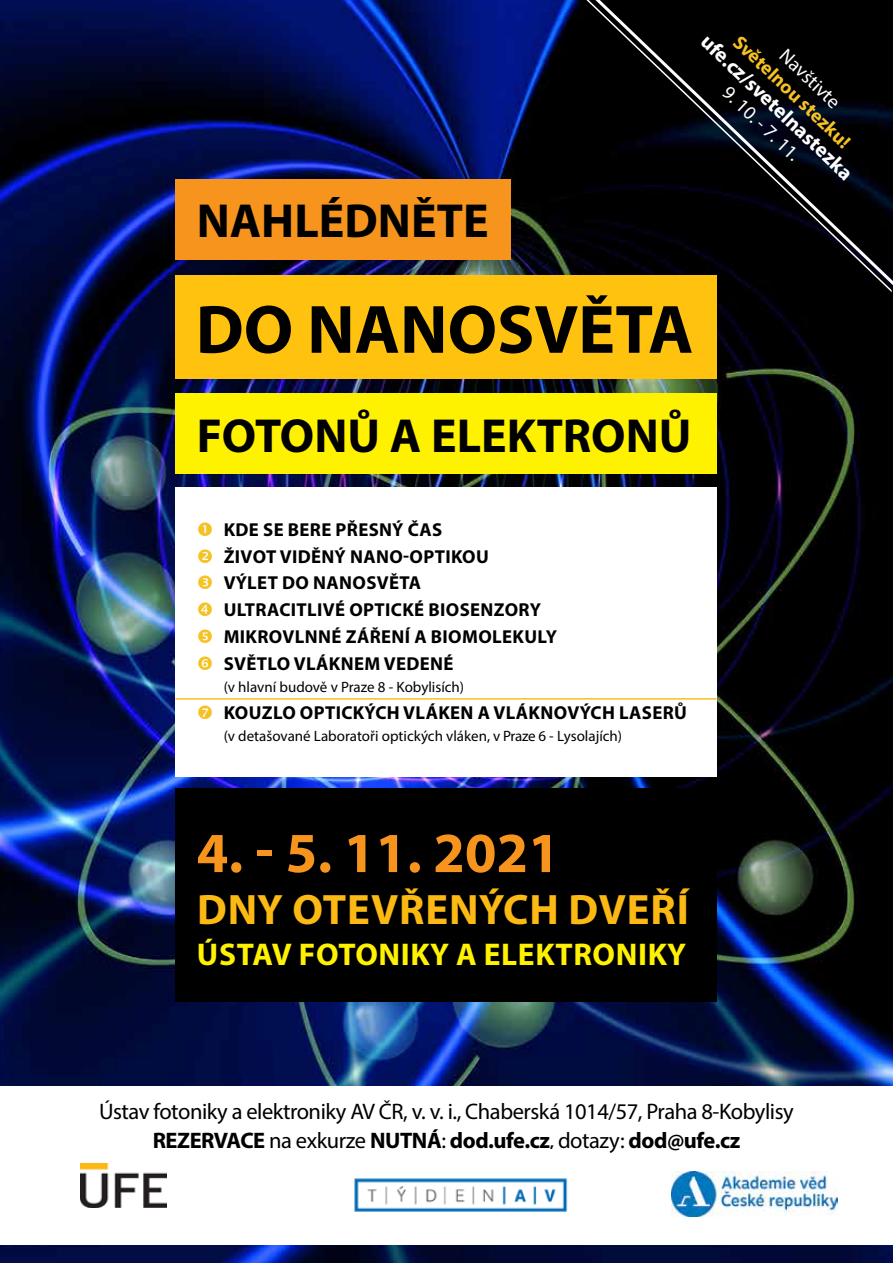
<style>
.page{position:relative;width:893px;height:1263px;background:#fff}
.page>*{position:absolute;margin:0;border:0;box-sizing:border-box;transform-origin:0 0}
.t1{font:700 69px "Myriad Pro";color:#000}
.t2{font:700 57px "Myriad Pro";color:#f7941e}
.t3{font:700 48px "Myriad Pro";color:#000}
.t4{font:700 42.75px "Myriad Pro";letter-spacing:.02em;color:#fdb913}
.t5{font:700 31.5px "Myriad Pro";letter-spacing:.02em;color:#fff200}
.t6{font:22.5px/29px "Myriad Pro";letter-spacing:-.02em;color:#000;text-align:center}
.t7{font:700 21px "Myriad Pro";color:#fff}
.t8{font:19.5px "Myriad Pro";color:#fff}
.t9{font:700 19.5px "Myriad Pro";color:#f6c123}
.t10{font:700 18.75px/26.7px "Myriad Pro";letter-spacing:.02em;color:#000}
.t11{font:15px "Myriad Pro";color:#000}
.s1{font-weight:700}
</style>
<div class="page">
<img style="left:0;top:0;width:893px;height:1263px">
<div style="left:175px;top:179px;width:336px;height:80px;background:#f7941e"></div>
<div style="left:175px;top:275px;width:541px;height:103px;background:#ffc20e"></div>
<div style="left:175px;top:393px;width:541px;height:81px;background:#fff200"></div>
<div style="left:175px;top:487px;width:541px;height:289px;background:#fff"></div>
<div style="left:175px;top:788px;width:541px;height:213px;background:#000"></div>
<div style="left:0;top:1086px;width:893px;height:159px;background:#fff"></div>
<svg style="left:566px;top:0;width:327px;height:335px;background:#191509"></svg>
<svg style="left:891px;top:285px;width:2px;height:23px"></svg>
<img style="left:81px;top:1163px;width:85px;height:45px">
<img style="left:672px;top:1171px;width:166px;height:45px">
<hr style="left:175px;top:698px;width:541px;height:1px;background:#f6c123">
<img style="left:354px;top:1178px;width:214px;height:34px">
<h3 class="t3" style="left:197px;top:190px;width:294px">NAHLÉDNĚTE</h3>
<p class="t9" style="left:744px;top:30px;width:155px;rotate:43deg">Světelnou stezku!</p>
<p class="t7" style="left:714px;top:28px;width:202px;rotate:44deg">ufe.cz/svetelnastezka</p>
<p class="t8" style="left:790px;top:44px;width:77px;rotate:43deg">Navštivte</p>
<p class="t8" style="left:734px;top:81px;width:100px;rotate:43deg">9. 10. - 7. 11.</p>
<h1 class="t1" style="left:196px;top:284px;width:499px">DO NANOSVĚTA</h1>
<h3 class="t3" style="left:197px;top:404px;width:496px">FOTONŮ A ELEKTRONŮ</h3>
<p class="t10" style="left:224px;top:516px;width:335px">KDE SE BERE PŘESNÝ ČAS<br>ŽIVOT VIDĚNÝ NANO-OPTIKOU<br>VÝLET DO NANOSVĚTA<br>ULTRACITLIVÉ OPTICKÉ BIOSENZORY<br>MIKROVLNNÉ ZÁŘENÍ A BIOMOLEKULY<br>SVĚTLO VLÁKNEM VEDENÉ</p>
<p class="t11" style="left:224px;top:678px;width:242px">(v hlavní budově v Praze 8 - Kobylisích)</p>
<p class="t10" style="left:224px;top:699px;width:465px">KOUZLO OPTICKÝCH VLÁKEN A VLÁKNOVÝCH LASERŮ</p>
<p class="t11" style="left:224px;top:727px;width:400px">(v detašované Laboratoři optických vláken, v Praze 6 - Lysolajích)</p>
<h2 class="t2" style="left:197px;top:816px;width:365px">4. - 5. 11. 2021</h2>
<h3 class="t4" style="left:197px;top:881px;width:493px">DNY OTEVŘENÝCH DVEŘÍ</h3>
<h3 class="t5" style="left:197px;top:933px;width:491px">ÚSTAV FOTONIKY A ELEKTRONIKY</h3>
<p class="t6" style="left:99px;top:1096px;width:696px">Ústav fotoniky a elektroniky AV ČR, v. v. i., Chaberská 1014/57, Praha 8-Kobylisy<br><span class="s1">REZERVACE</span> na exkurze <span class="s1">NUTNÁ</span>: <span class="s1">dod.ufe.cz</span>, dotazy: <span class="s1">dod@ufe.cz</span></p>
</div>
